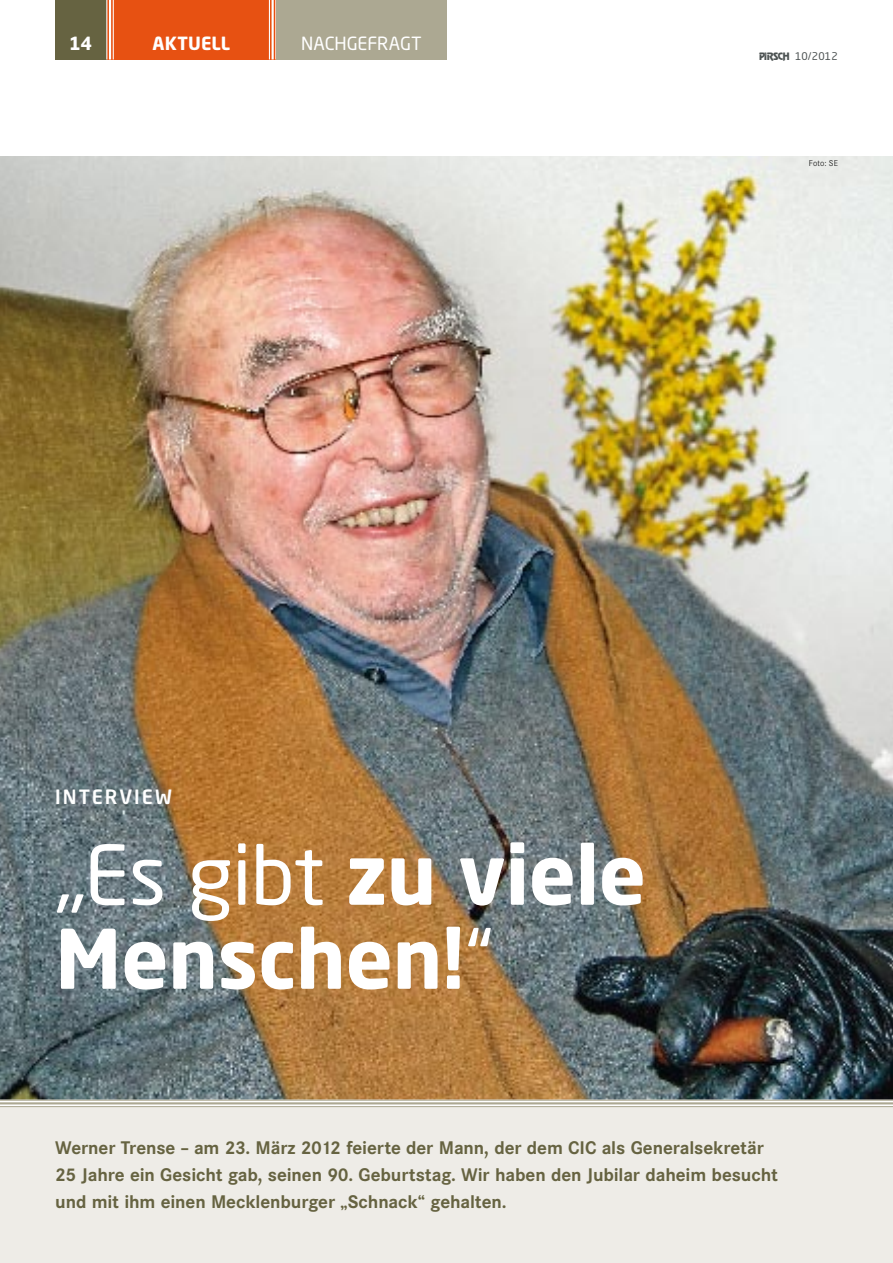
<style>
.page{position:relative;width:893px;height:1263px;background:#fff}
.page>*{position:absolute;margin:0;border:0;box-sizing:border-box;transform-origin:0 0}
.t1{font:700 81px/84px "Neo Sans Std";letter-spacing:-.005em;color:#fff}
.t2{font:500 19.5px "Neo Sans Std";letter-spacing:.1em;color:#fff}
.t3{font:700 18px/27px "Corporate S";letter-spacing:-.005em;color:#666341}
.t4{font:18px "Neo Sans Std";color:#fff}
.t5{font:700 18px "Neo Sans Std";letter-spacing:.005em;color:#fff}
.t6{font:10.5px "Neo Sans Std";letter-spacing:.01em;color:#4d5353}
.t7{font:300 8.25px "Corporate S";letter-spacing:.02em;color:#000}
.s1{font-family:"dlv PIRSCH"}
.s2{font-weight:400}
</style>
<div class="page">
<div style="left:0;top:1100px;width:893px;height:163px;background:#eeece7"></div>
<img style="left:0;top:156px;width:893px;height:944px">
<div style="left:106px;top:0;width:170px;height:60px;background:#e75112"></div>
<div style="left:55px;top:0;width:51px;height:60px;background:#666341"></div>
<hr style="left:106px;top:0;width:1px;height:60px;background:#fff">
<hr style="left:109px;top:0;width:2px;height:60px;background:#fff">
<hr style="left:113px;top:0;width:1px;height:60px;background:#fff">
<hr style="left:269px;top:0;width:1px;height:60px;background:#fff">
<hr style="left:272px;top:0;width:2px;height:60px;background:#fff">
<hr style="left:275px;top:0;width:1px;height:60px;background:#fff">
<div style="left:276px;top:0;width:170px;height:60px;background:#aca892"></div>
<svg style="left:0;top:1101px;width:885px;height:5px;background:#f1f1ed"></svg>
<hr style="left:0;top:1100px;width:893px;height:1px;background:#aca892">
<hr style="left:0;top:1102px;width:893px;height:2px;background:#aca892">
<hr style="left:0;top:1106px;width:893px;height:1px;background:#aca892">
<img style="left:885px;top:1041px;width:8px;height:67px">
<p class="t5" style="left:69px;top:32px;width:24px">14</p>
<p class="t5" style="left:153px;top:32px;width:79px">Aktuell</p>
<p class="t4" style="left:301px;top:33px;width:122px">NACHGEFRAGT</p>
<p class="t6" style="left:759px;top:49px;width:80px"><span class="s1">lo</span> 10/2012</p>
<p class="t7" style="left:809px;top:158px;width:31px">Foto: SE</p>
<p class="t2" style="left:55px;top:784px;width:118px">INTERVIEW</p>
<h1 class="t1" style="left:55px;top:830px;width:592px"><span class="s2">„ES GIBT</span> zu viele<br>Menschen!<span class="s2">“</span></h1>
<p class="t3" style="left:55px;top:1134px;width:724px">Werner Trense – am 23. März 2012 feierte der Mann, der dem CIC als Generalsekretär<br>25 Jahre ein Gesicht gab, seinen 90. Geburtstag. Wir haben den Jubilar daheim besucht und mit ihm einen Mecklenburger „Schnack“ gehalten.</p>
</div>
